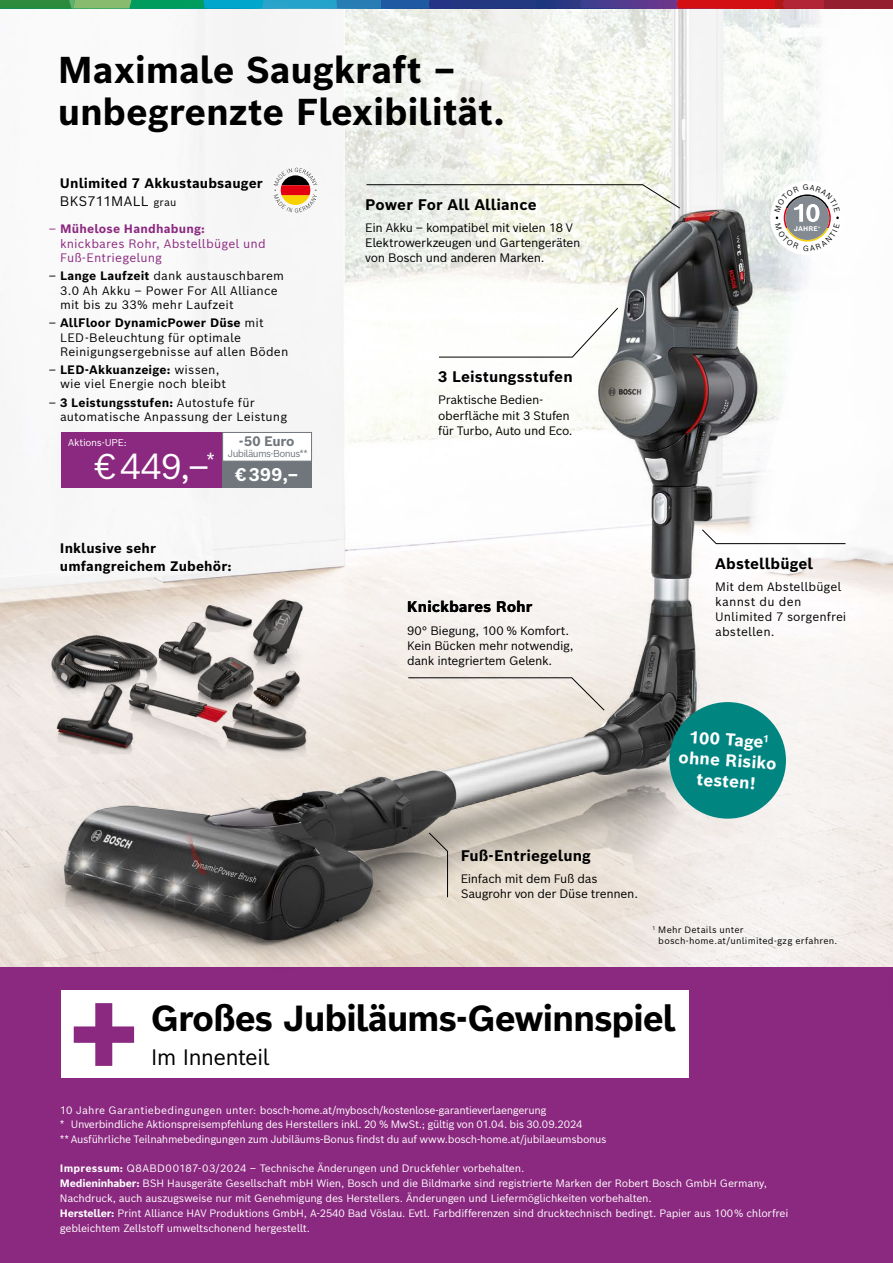
<style>
.page{position:relative;width:893px;height:1263px;background:#fff}
.page>*{position:absolute;margin:0;border:0;box-sizing:border-box;transform-origin:0 0}
.t1{font:700 36.6px/42px "Bosch Sans";letter-spacing:-.005em;color:#000}
.t2{font:700 35.55px "Bosch Sans";letter-spacing:-.035em;color:#000}
.t3{font:34.95px "Bosch Sans";color:#fff}
.t4{font:21.9px "Bosch Sans";letter-spacing:-.04em;color:#000}
.t5{font:700 18px "Bosch Sans";color:#fff}
.t6{font:700 16.8px/20.9px "Bosch Sans";color:#fff;text-align:center}
.t7{font:700 15px "Bosch Sans";letter-spacing:.005em;color:#000}
.t8{font:700 13.5px/18px "Bosch Sans";letter-spacing:.01em;color:#000}
.t9{font:700 13.5px "Bosch Sans";letter-spacing:-.02em;color:#70767c}
.t10{font:12px/15px "Bosch Sans";letter-spacing:-.025em;color:#000}
.t11{font:12px/14.2px "Bosch Sans";letter-spacing:.015em;color:#000}
.t12{font:12px/15px "Bosch Sans";letter-spacing:-.005em;color:#000}
.t13{font:12px/14.2px "Bosch Sans";letter-spacing:.015em;color:#8b2980}
.t14{font:10.5px/15px "Bosch Sans";letter-spacing:-.02em;color:#fff}
.t15{font:9.75px "Bosch Sans";letter-spacing:-.07em;color:#70767c}
.t16{font:9.75px "Bosch Sans";letter-spacing:-.025em;color:#fff}
.t17{font:9px/10.5px "Bosch Sans";letter-spacing:.025em;color:#000}
.t18{font:700 6.75px "Bosch Sans";letter-spacing:.02em;color:#fff}
.s1{font-weight:400}
.s2{font-weight:400;font-size:10.5px}
.s3{font-weight:700}
</style>
<div class="page">
<div style="left:0;top:967px;width:893px;height:296px;background:#8b2980"></div>
<img style="left:0;top:9px;width:893px;height:957px">
<div style="left:824px;top:0;width:69px;height:9px;background:#94202f"></div>
<svg style="left:0;top:0;width:824px;height:9px;background:#486277"></svg>
<div style="left:61px;top:991px;width:628px;height:87px;background:#fff"></div>
<img style="left:25px;top:171px;width:801px;height:796px">
<img style="left:64px;top:209px;width:658px;height:731px">
<svg style="left:407px;top:677px;width:198px;height:34px;background:#e8e1d9"></svg>
<svg style="left:438px;top:307px;width:181px;height:51px"></svg>
<svg style="left:366px;top:184px;width:315px;height:25px"></svg>
<img style="left:49px;top:599px;width:261px;height:161px">
<svg style="left:428px;top:832px;width:20px;height:66px"></svg>
<svg style="left:701px;top:529px;width:145px;height:15px"></svg>
<div style="left:770px;top:181px;width:74px;height:74px;background:#fff;border-radius:50%"></div>
<div style="left:269px;top:162px;width:54px;height:56px;background:#f6f6f6"></div>
<svg style="left:274px;top:168px;width:43px;height:45px"></svg>
<div style="left:883px;top:898px;width:10px;height:162px;background:#000;opacity:.32"></div>
<div style="left:61px;top:432px;width:161px;height:56px;background:#8b2980"></div>
<div style="left:222px;top:460px;width:90px;height:28px;background:#70767c"></div>
<div style="left:222px;top:432px;width:90px;height:29px;background:#fff;border:1px solid #70767c"></div>
<div style="left:669px;top:702px;width:117px;height:117px;background:#008581;border-radius:50%"></div>
<svg style="left:74px;top:1003px;width:60px;height:63px"></svg>
<svg style="left:774px;top:184px;width:66px;height:67px"></svg>
<h1 class="t1" style="left:58px;top:48px;width:449px">Maximale Saugkraft – unbegrenzte Flexibilität.</h1>
<p class="t8" style="left:60px;top:174px;width:204px">Unlimited 7 Akkustaubsauger<br><span class="s1">BKS711MALL</span> <span class="s2">grau</span></p>
<p class="t13" style="left:60px;top:221px;width:207px;text-indent:-11px">– <span class="s3">Mühelose Handhabung: </span>knickbares Rohr, Abstellbügel und<br>Fuß-Entriegelung</p>
<p class="t11" style="left:60px;top:268px;width:226px;text-indent:-11px">– <span class="s3">Lange Laufzeit</span> dank austauschbarem<br>3.0 Ah Akku – Power For All Alliance mit bis zu 33% mehr Laufzeit</p>
<p class="t11" style="left:60px;top:315px;width:230px;text-indent:-11px">– <span class="s3">AllFloor DynamicPower Düse</span> mit<br>LED-Beleuchtung für optimale<br>Reinigungsergebnisse auf allen Böden</p>
<p class="t11" style="left:60px;top:362px;width:168px;text-indent:-11px">– <span class="s3">LED-Akkuanzeige:</span> wissen, wie viel Energie noch bleibt</p>
<p class="t12" style="left:60px;top:395px;width:229px;line-height:14.2px;text-indent:-11px">– <span class="s3">3 Leistungsstufen:</span> Autostufe für automatische Anpassung der Leistung</p>
<p class="t16" style="left:68px;top:436px;width:60px">Aktions-UPE:</p>
<h3 class="t3" style="left:95px;top:443px;width:122px">€ 449,–<sup>*</sup></h3>
<p class="t9" style="left:239px;top:432px;width:57px">- 50 Euro</p>
<p class="t15" style="left:228px;top:447px;width:82px">Jubiläums-Bonus**</p>
<h3 class="t5" style="left:236px;top:462px;width:64px">€ 399,–</h3>
<p class="t8" style="left:60px;top:539px;width:173px">Inklusive sehr umfangreichem Zubehör:</p>
<h3 class="t7" style="left:365px;top:194px;width:173px">Power For All Alliance</h3>
<p class="t10" style="left:365px;top:220px;width:217px">Ein Akku – kompatibel mit vielen 18 V<br>Elektrowerkzeugen und Gartengeräten von Bosch und anderen Marken.</p>
<h3 class="t7" style="left:438px;top:367px;width:136px">3 Leistungsstufen</h3>
<p class="t10" style="left:438px;top:392px;width:136px">Praktische Bedien&shy;oberfläche mit 3 Stufen für Turbo, Auto und Eco.</p>
<p class="t18" style="left:794px;top:224px;width:28px">JAHRE<sup>*</sup></p>
<h3 class="t7" style="left:407px;top:597px;width:127px">Knickbares Rohr</h3>
<p class="t10" style="left:407px;top:622px;width:168px">90° Biegung, 100 % Komfort.<br>Kein Bücken mehr notwendig, dank integriertem Gelenk.</p>
<h3 class="t7" style="left:715px;top:553px;width:99px">Abstellbügel</h3>
<p class="t12" style="left:715px;top:579px;width:133px">Mit dem Abstellbügel kannst du den<br>Unlimited 7 sorgenfrei abstellen.</p>
<h3 class="t6" style="left:681px;top:725px;width:100px;rotate:4deg">100 Tage<sup>1 </sup>ohne Risiko testen!</h3>
<h3 class="t7" style="left:461px;top:845px;width:132px">Fuß-Entriegelung</h3>
<p class="t10" style="left:461px;top:871px;width:179px">Einfach mit dem Fuß das<br>Saugrohr von der Düse trennen.</p>
<p class="t17" style="left:658px;top:924px;width:181px;text-indent:-6px"><sup>1</sup> Mehr Details unter bosch-home.at/unlimited-gzg erfahren.</p>
<h2 class="t2" style="left:151px;top:995px;width:526px">Großes Jubiläums-Gewinnspiel</h2>
<h3 class="t4" style="left:151px;top:1042px;width:120px">Im Innenteil</h3>
<p class="t14" style="left:60px;top:1102px;width:548px">10 Jahre Garantiebedingungen unter: bosch-home.at/mybosch/kostenlose-garantieverlaengerung<br>* Unverbindliche Aktionspreisempfehlung des Herstellers inkl. 20 % MwSt.; gültig von 01.04. bis 30.09.2024<br>** Ausführliche Teilnahmebedingungen zum Jubiläums-Bonus findst du auf www.bosch-home.at/jubilaeumsbonus</p>
<p class="t14" style="left:60px;top:1160px;width:730px"><span class="s3">Impressum:</span> Q8ABD00187-03/2024 – Technische Änderungen und Druckfehler vorbehalten.<br><span class="s3">Medieninhaber:</span> BSH Hausgeräte Gesellschaft mbH Wien, Bosch und die Bildmarke sind registrierte Marken der Robert Bosch GmbH Germany, Nachdruck, auch auszugsweise nur mit Genehmigung des Herstellers. Änderungen und Liefermöglichkeiten vorbehalten.<br><span class="s3">Hersteller:</span> Print Alliance HAV Produktions GmbH, A-2540 Bad Vöslau. Evtl. Farbdifferenzen sind drucktechnisch bedingt. Papier aus 100 % chlorfrei gebleichtem Zellstoff umweltschonend hergestellt.</p>
</div>
